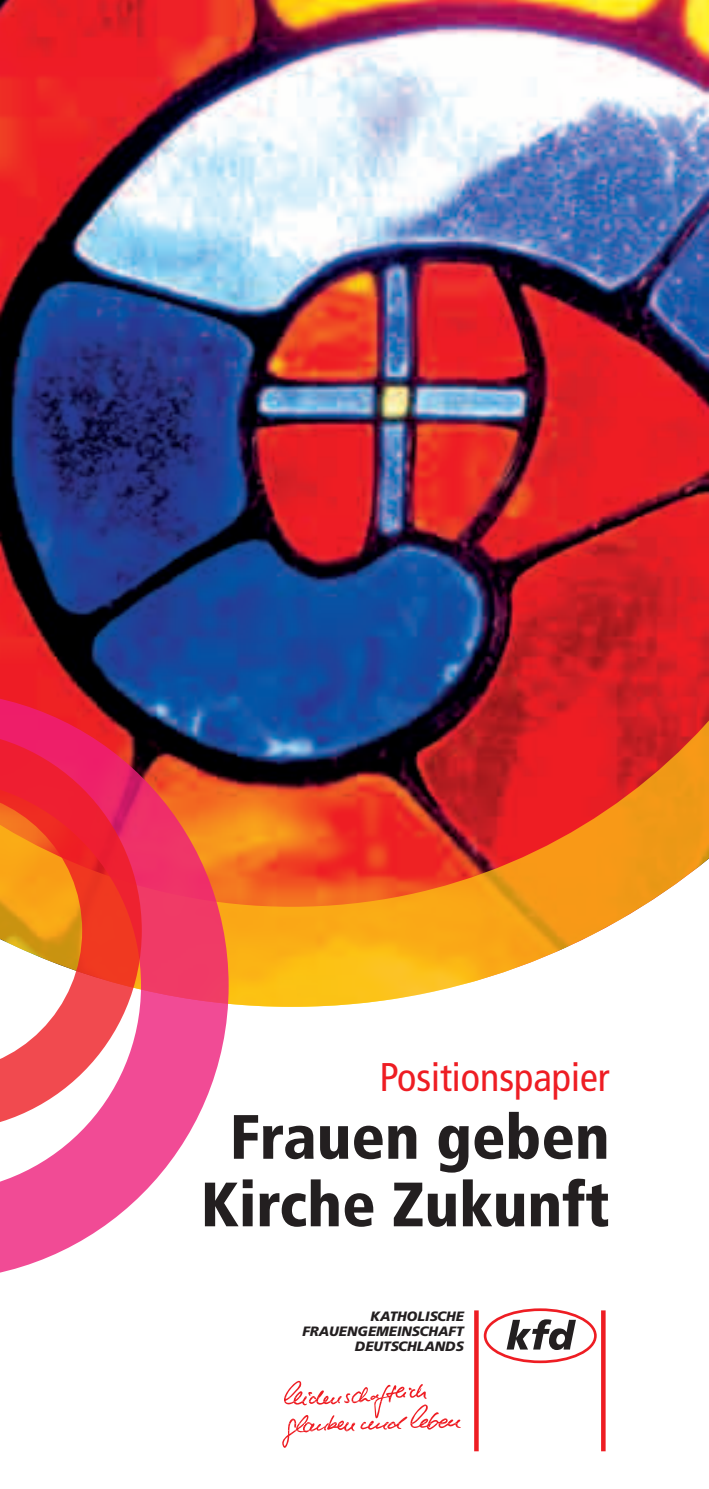
<style>
.page{position:relative;width:709px;height:1489px;background:#fff}
.page>*{position:absolute;margin:0;border:0;box-sizing:border-box;transform-origin:0 0}
.t1{font:900 condensed 62.5px/67.5px "Frutiger";color:#231f20;text-align:center}
.t2{font:condensed 40px "Frutiger";color:#ee1d23}
.t3{font:italic 900 13.5px/15.2px "Frutiger";color:#231f20;text-align:right}
</style>
<div class="page">
<img style="left:0;top:0;width:709px;height:1006px">
<svg style="left:0;top:691px;width:229px;height:582px"></svg>
<svg style="left:0;top:730px;width:142px;height:400px"></svg>
<svg style="left:474px;top:1310px;width:4px;height:141px"></svg>
<svg style="left:601px;top:1310px;width:4px;height:141px"></svg>
<div style="left:484px;top:1308px;width:112px;height:54px;border:3px solid #ee1d23;border-radius:50%"></div>
<svg style="left:506px;top:1319px;width:70px;height:30px"></svg>
<svg style="left:282px;top:1380px;width:179px;height:67px"></svg>
<h2 class="t2" style="left:379px;top:1053px;width:232px">Positionspapier</h2>
<h1 class="t1" style="left:201px;top:1103px;width:410px">Frauen geben<br>Kirche Zukunft</h1>
<p class="t3" style="left:302px;top:1307px;width:163px">KATHOLISCHE<br>FRAUENGEMEINSCHAFT<br>DEUTSCHLANDS</p>
</div>
